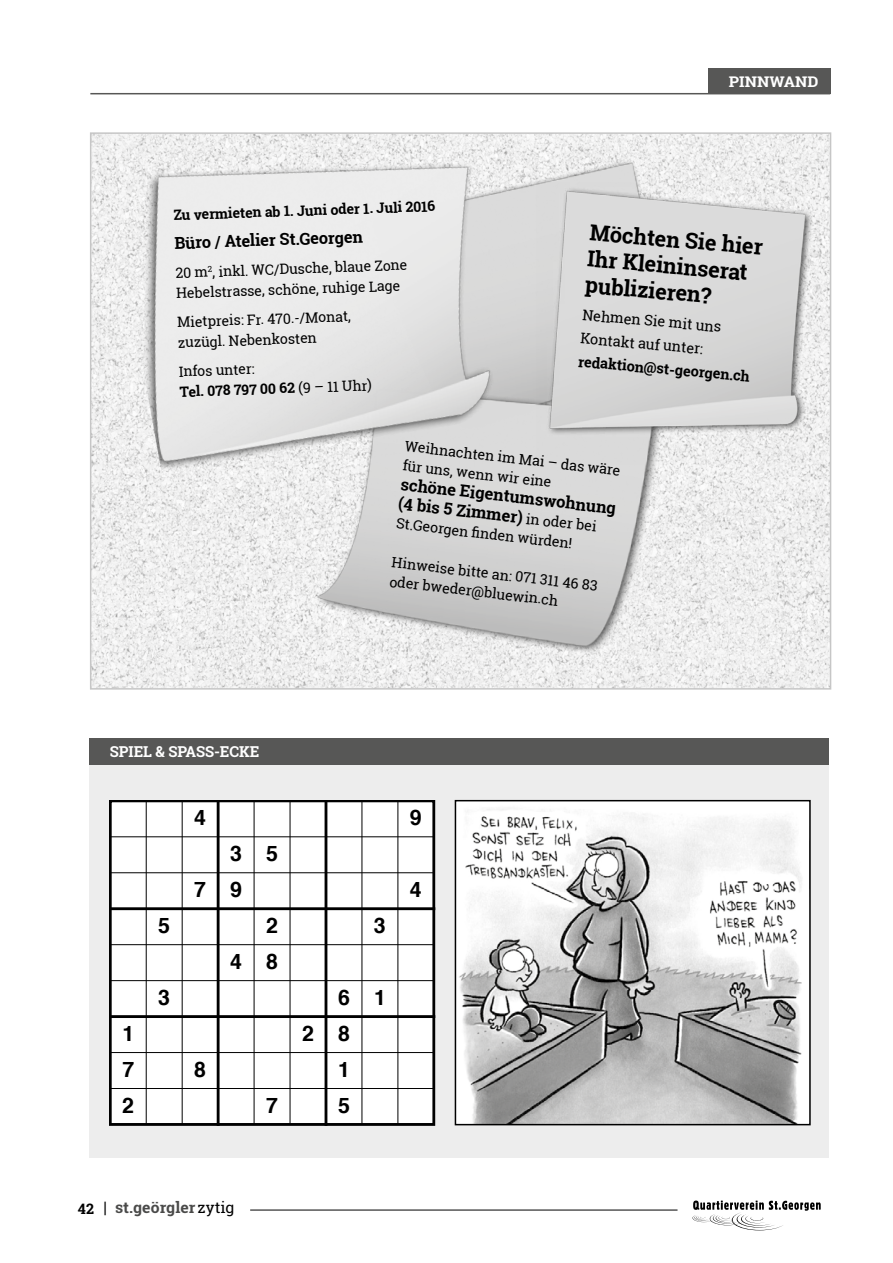
<style>
.page{position:relative;width:893px;height:1263px;background:#fff}
.page>*{position:absolute;margin:0;border:0;box-sizing:border-box;transform-origin:0 0}
.t1{font:700 21.9px/26.4px "Roboto Slab";color:#000}
.t2{font:700 21.3px/36px "Helvetica";color:#000}
.t3{font:700 16.5px/19.2px "Roboto Slab";color:#000}
.t4{font:700 15.45px "Roboto Slab";letter-spacing:.005em;color:#4a4a49}
.t5{font:700 15px "Roboto Slab";letter-spacing:-.005em;color:#fff}
.t6{font:14.7px/23.4px "Roboto Slab";color:#000}
.t7{font:700 14.7px "Roboto Slab";color:#000}
.t8{font:700 14.7px "Roboto Slab";letter-spacing:.005em;color:#fff;scale:1.08 1}
.t9{font:14.25px/20.4px "Roboto Slab";color:#000}
.t10{font:700 14.25px "Roboto Slab";color:#000}
.s1{font-weight:700}
.s2{font-weight:400;font-size:14.25px}
.s3{font-size:14.4px;color:#000}
.s4{font-weight:400;font-size:15.75px;color:#000}
.s5{font-size:15.75px}
.s6{font-weight:400;color:#000}
</style>
<div class="page">
<hr style="left:250px;top:1210px;width:427px;height:1px;background:#000">
<svg style="left:692px;top:1200px;width:129px;height:30px"></svg>
<div style="left:89px;top:738px;width:740px;height:420px;background:#ededed"></div>
<img style="left:458px;top:803px;width:350px;height:319px">
<div style="left:455px;top:800px;width:356px;height:325px;border:2px solid #000"></div>
<div style="left:90px;top:739px;width:739px;height:26px;background:#575756"></div>
<svg style="left:110px;top:800px;width:325px;height:325px;background:#f4f4f4"></svg>
<hr style="left:110px;top:907px;width:324px;height:3px;background:#000">
<hr style="left:110px;top:1015px;width:324px;height:3px;background:#000">
<hr style="left:217px;top:801px;width:3px;height:323px;background:#000">
<hr style="left:325px;top:801px;width:2px;height:323px;background:#000">
<hr style="left:110px;top:836px;width:324px;height:1px;background:#000">
<hr style="left:110px;top:872px;width:324px;height:1px;background:#000">
<hr style="left:110px;top:944px;width:324px;height:1px;background:#000">
<hr style="left:110px;top:980px;width:324px;height:1px;background:#000">
<hr style="left:110px;top:1052px;width:324px;height:1px;background:#000">
<hr style="left:110px;top:1088px;width:324px;height:1px;background:#000">
<hr style="left:146px;top:801px;width:1px;height:323px;background:#000">
<hr style="left:182px;top:801px;width:1px;height:323px;background:#000">
<hr style="left:254px;top:801px;width:1px;height:323px;background:#000">
<hr style="left:290px;top:801px;width:1px;height:323px;background:#000">
<hr style="left:362px;top:801px;width:1px;height:323px;background:#000">
<hr style="left:398px;top:801px;width:1px;height:323px;background:#000">
<div style="left:709px;top:69px;width:122px;height:25px;background:#575756"></div>
<hr style="left:90px;top:93px;width:740px;height:1px;background:#575756">
<img style="left:93px;top:135px;width:735px;height:552px">
<img style="left:531px;top:132px;width:202px;height:344px">
<img style="left:303px;top:363px;width:374px;height:324px">
<img style="left:110px;top:94px;width:421px;height:432px">
<img style="left:536px;top:183px;width:282px;height:281px">
<p class="t10" style="left:173px;top:205px;width:263px;rotate:-2deg">Zu vermieten ab 1. Juni oder 1. Juli 2016</p>
<p class="t3" style="left:174px;top:233px;width:190px;rotate:-2deg">Büro / Atelier St.Georgen</p>
<p class="t9" style="left:175px;top:262px;width:233px;rotate:-2deg">20 m<sup>2</sup>, inkl. WC/Dusche, blaue Zone<br>Hebelstrasse, schöne, ruhige Lage</p>
<p class="t9" style="left:177px;top:312px;width:175px;rotate:-2deg">Mietpreis: Fr. 470.-/Monat, zuzügl. Nebenkosten</p>
<p class="t9" style="left:179px;top:361px;width:194px;rotate:-2deg">Infos unter:<br><span class="s1">Tel. 078 797 00 62</span> (9 – 11 Uhr)</p>
<h2 class="t2" style="left:194px;top:384px;width:13px">4</h2>
<p class="t8" style="left:729px;top:71px;width:85px">PINNWAND</p>
<h1 class="t1" style="left:591px;top:219px;width:175px;rotate:5deg">Möchten Sie hier<br>Ihr Kleininserat publizieren?</h1>
<p class="t6" style="left:583px;top:303px;width:141px;rotate:5deg">Nehmen Sie mit uns<br>Kontakt auf unter:</p>
<p class="t7" style="left:579px;top:351px;width:174px;rotate:5deg">redaktion@st-georgen.ch</p>
<p class="t5" style="left:110px;top:742px;width:151px">SPIEL &amp; SPASS-ECKE</p>
<p class="t9" style="left:406px;top:437px;width:218px;line-height:19.2px;rotate:6deg">Weihnachten im Mai – das wäre für uns, wenn wir eine</p>
<p class="t3" style="left:401px;top:475px;width:218px;rotate:6deg">schöne Eigentumswohnung (4 bis 5 Zimmer) <span class="s2">in oder bei</span></p>
<p class="t9" style="left:397px;top:514px;width:178px;rotate:6deg">St.Georgen fi nden würden!</p>
<p class="t9" style="left:393px;top:553px;width:209px;line-height:19.4px;rotate:6deg">Hinweise bitte an: 071 311 46 83 oder bweder@bluewin.ch</p>
<h2 class="t2" style="left:410px;top:563px;width:13px">9</h2>
<h2 class="t2" style="left:194px;top:800px;width:13px">4</h2>
<h2 class="t2" style="left:410px;top:800px;width:13px">9</h2>
<h2 class="t2" style="left:194px;top:836px;width:85px;text-indent:36px">3 5<br>7 9</h2>
<h2 class="t2" style="left:410px;top:872px;width:13px">4</h2>
<h2 class="t2" style="left:158px;top:908px;width:13px">5</h2>
<h2 class="t2" style="left:266px;top:908px;width:13px">2</h2>
<h2 class="t2" style="left:374px;top:908px;width:13px">3</h2>
<h2 class="t2" style="left:230px;top:944px;width:49px">4 8</h2>
<h2 class="t2" style="left:158px;top:980px;width:13px">3</h2>
<h2 class="t2" style="left:338px;top:980px;width:49px">6 1</h2>
<h2 class="t2" style="left:122px;top:1016px;width:13px">1</h2>
<h2 class="t2" style="left:302px;top:1016px;width:49px">2 8</h2>
<h2 class="t2" style="left:122px;top:1052px;width:13px">7</h2>
<h2 class="t2" style="left:194px;top:1052px;width:13px">8</h2>
<h2 class="t2" style="left:338px;top:1052px;width:13px">1</h2>
<h2 class="t2" style="left:122px;top:1088px;width:13px">2</h2>
<h2 class="t2" style="left:266px;top:1088px;width:13px">7</h2>
<h2 class="t2" style="left:338px;top:1088px;width:13px">5</h2>
<p class="t4" style="left:78px;top:1197px;width:158px"><span class="s3">42</span> <span class="s4">|</span> <span class="s5">s</span>t.geörgler<span class="s6">zytig</span></p>
</div>
